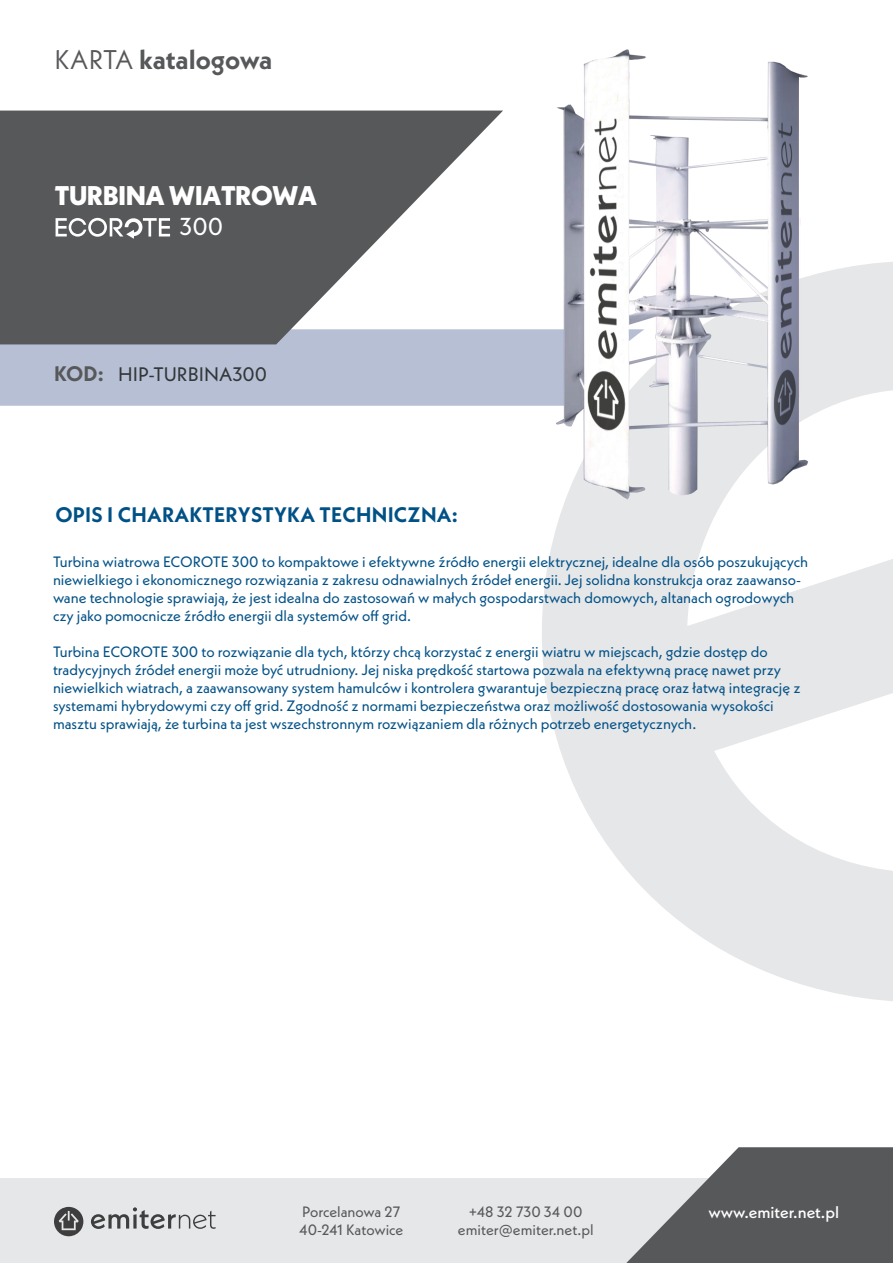
<style>
.page{position:relative;width:893px;height:1263px;background:#fff}
.page>*{position:absolute;margin:0;border:0;box-sizing:border-box;transform-origin:0 0}
.t1{font:700 27px "Neue Kabel";color:#57585a}
.t2{font:800 27px "Neue Kabel";letter-spacing:-.02em;color:#fff}
.t3{font:24.45px "Neue Kabel";color:#fff}
.t4{font:700 21px "Neue Kabel";letter-spacing:.01em;color:#015186}
.t5{font:700 21px "Neue Kabel";color:#57585a}
.t6{font:19.5px "Neue Kabel";color:#323738}
.t7{font:500 16.5px "Neue Kabel";color:#fff}
.t8{font:15px/18px "Neue Kabel";color:#035287}
.t9{font:15px/18px "Neue Kabel";color:#57585a;text-align:center}
.s1{font-weight:400}
</style>
<div class="page">
<div style="left:0;top:329px;width:507px;height:77px;background:#b7bfd5"></div>
<div style="left:0;top:1178px;width:893px;height:85px;background:#e6e7e9"></div>
<svg style="left:626px;top:1147px;width:267px;height:116px"></svg>
<svg style="left:0;top:111px;width:503px;height:233px;fill:#57585a"></svg>
<svg style="left:91px;top:1207px;width:125px;height:22px"></svg>
<svg style="left:54px;top:1207px;width:29px;height:29px"></svg>
<svg style="left:542px;top:262px;width:351px;height:739px;fill:#e6e7e9"></svg>
<svg style="left:56px;top:218px;width:114px;height:21px"></svg>
<img style="left:507px;top:49px;width:364px;height:476px">
<h1 class="t1" style="left:55px;top:42px;width:219px"><span class="s1">KARTA</span> katalogowa</h1>
<h1 class="t2" style="left:55px;top:179px;width:264px">TURBINA WIATROWA</h1>
<h2 class="t3" style="left:179px;top:211px;width:45px">300</h2>
<h3 class="t5" style="left:54px;top:360px;width:51px">KOD:</h3>
<h3 class="t6" style="left:118px;top:361px;width:150px">HIP-TURBINA300</h3>
<h3 class="t4" style="left:55px;top:502px;width:404px">OPIS I CHARAKTERYSTYKA TECHNICZNA:</h3>
<p class="t8" style="left:53px;top:552px;width:757px">Turbina wiatrowa ECOROTE 300 to kompaktowe i efektywne źródło energii elektrycznej, idealne dla osób poszukujących niewielkiego i ekonomicznego rozwiązania z zakresu odnawialnych źródeł energii. Jej solidna konstrukcja oraz zaawanso&shy;wane technologie sprawiają, że jest idealna do zastosowań w małych gospodarstwach domowych, altanach ogrodowych czy jako pomocnicze źródło energii dla systemów off grid.</p>
<p class="t8" style="left:53px;top:642px;width:749px">Turbina ECOROTE 300 to rozwiązanie dla tych, którzy chcą korzystać z energii wiatru w miejscach, gdzie dostęp do tradycyjnych źródeł energii może być utrudniony. Jej niska prędkość startowa pozwala na efektywną pracę nawet przy niewielkich wiatrach, a zaawansowany system hamulców i kontrolera gwarantuje bezpieczną pracę oraz łatwą integrację z systemami hybrydowymi czy off grid. Zgodność z normami bezpieczeństwa oraz możliwość dostosowania wysokości masztu sprawiają, że turbina ta jest wszechstronnym rozwiązaniem dla różnych potrzeb energetycznych.</p>
<p class="t9" style="left:299px;top:1203px;width:106px;text-align:left">Porcelanowa 27<br>40-241 Katowice</p>
<p class="t9" style="left:458px;top:1203px;width:137px">+48 32 730 34 00 emiter@emiter.net.pl</p>
<p class="t7" style="left:708px;top:1202px;width:132px">www.emiter.net.pl</p>
</div>
